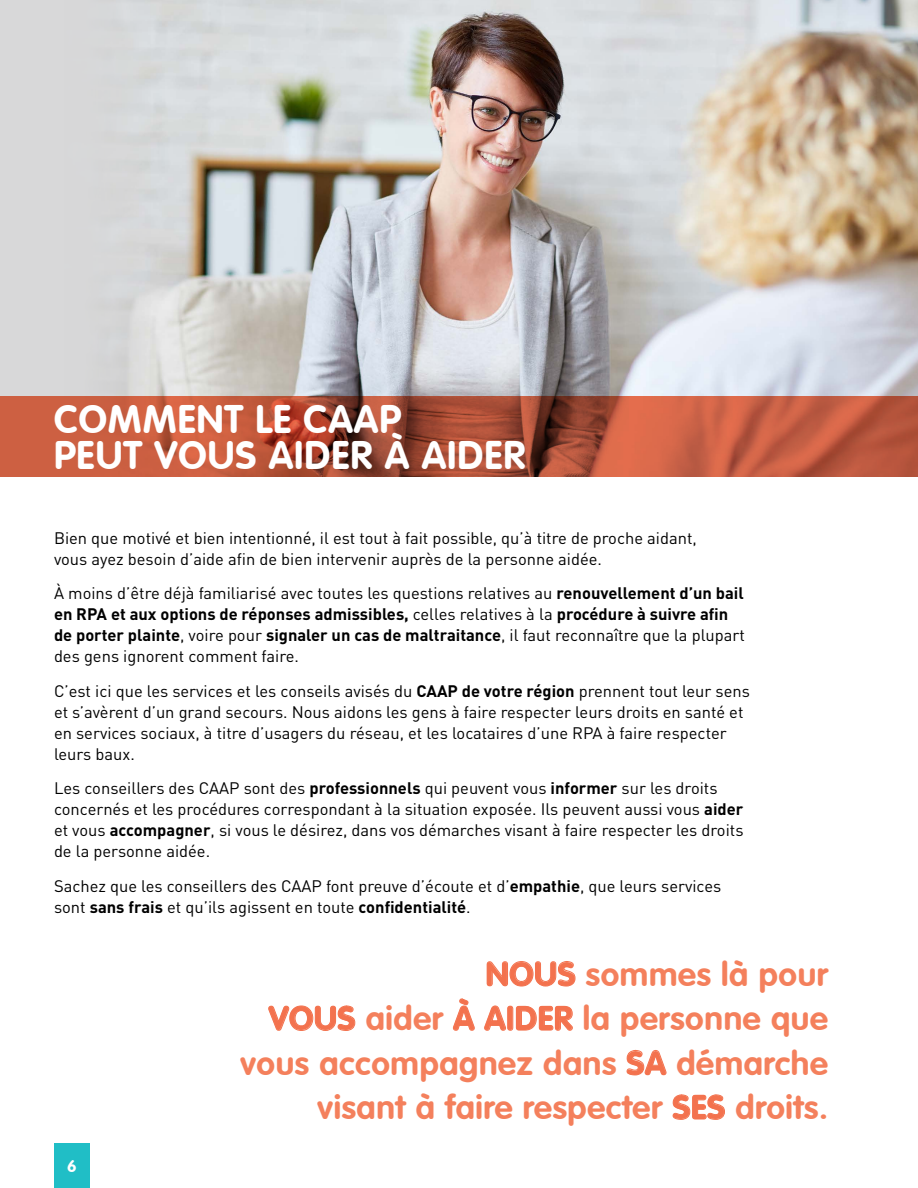
<style>
.page{position:relative;width:918px;height:1188px;background:#fff}
.page>*{position:absolute;margin:0;border:0;box-sizing:border-box;transform-origin:0 0}
.t1{font:700 39px/36px "VAG Rounded";letter-spacing:.025em;color:#fff}
.t2{font:700 33.3px/44.4px "VAG Rounded";letter-spacing:.02em;color:#f4805c;text-align:right}
.t3{font:16.5px/21px "DINOT";color:#000}
.t4{font:700 16.5px "VAG Rounded";color:#fff}
.s1{font-weight:700}
.s2{color:#f3724e}
</style>
<div class="page">
<div style="left:0;top:0;width:918px;height:477px;background:#d8d8d9"></div>
<img style="left:118px;top:0;width:800px;height:396px">
<svg style="left:0;top:396px;width:918px;height:81px;background:#b6543b"></svg>
<div style="left:54px;top:1143px;width:36px;height:45px;background:#20bec6"></div>
<h1 class="t1" style="left:54px;top:401px;width:473px">COMMENT LE CAAP<br>PEUT VOUS AIDER À AIDER</h1>
<p class="t3" style="left:54px;top:526px;width:644px">Bien que motivé et bien intentionné, il est tout à fait possible, qu’à titre de proche aidant, vous ayez besoin d’aide afin de bien intervenir auprès de la personne aidée.</p>
<p class="t3" style="left:54px;top:582px;width:693px">À moins d’être déjà familiarisé avec toutes les questions relatives au <span class="s1">renouvellement d’un bail en RPA et aux options de réponses admissibles,</span> celles relatives à la <span class="s1">procédure à suivre afin de porter plainte</span>, voire pour <span class="s1">signaler un cas de maltraitance</span>, il faut reconnaître que la plupart des gens ignorent comment faire.</p>
<p class="t3" style="left:54px;top:679px;width:697px">C’est ici que les services et les conseils avisés du <span class="s1">CAAP de votre région</span> prennent tout leur sens et s’avèrent d’un grand secours. Nous aidons les gens à faire respecter leurs droits en santé et en services sociaux, à titre d’usagers du réseau, et les locataires d’une RPA à faire respecter leurs baux.</p>
<p class="t3" style="left:54px;top:777px;width:691px">Les conseillers des CAAP sont des <span class="s1">professionnels</span> qui peuvent vous <span class="s1">informer</span> sur les droits concernés et les procédures correspondant à la situation exposée. Ils peuvent aussi vous <span class="s1">aider </span>et vous <span class="s1">accompagner</span>, si vous le désirez, dans vos démarches visant à faire respecter les droits de la personne aidée.</p>
<p class="t3" style="left:54px;top:875px;width:669px">Sachez que les conseillers des CAAP font preuve d’écoute et d’<span class="s1">empathie</span>, que leurs services sont <span class="s1">sans frais</span> et qu’ils agissent en toute <span class="s1">confidentialité</span>.</p>
<p class="t4" style="left:67px;top:1156px;width:11px">6</p>
<h2 class="t2" style="left:240px;top:951px;width:589px"><span class="s2">NOUS</span> sommes là pour<br><span class="s2">VOUS</span> aider <span class="s2">À AIDER</span> la personne que vous accompagnez dans <span class="s2">SA</span> démarche visant à faire respecter <span class="s2">SES</span> droits.</h2>
</div>
